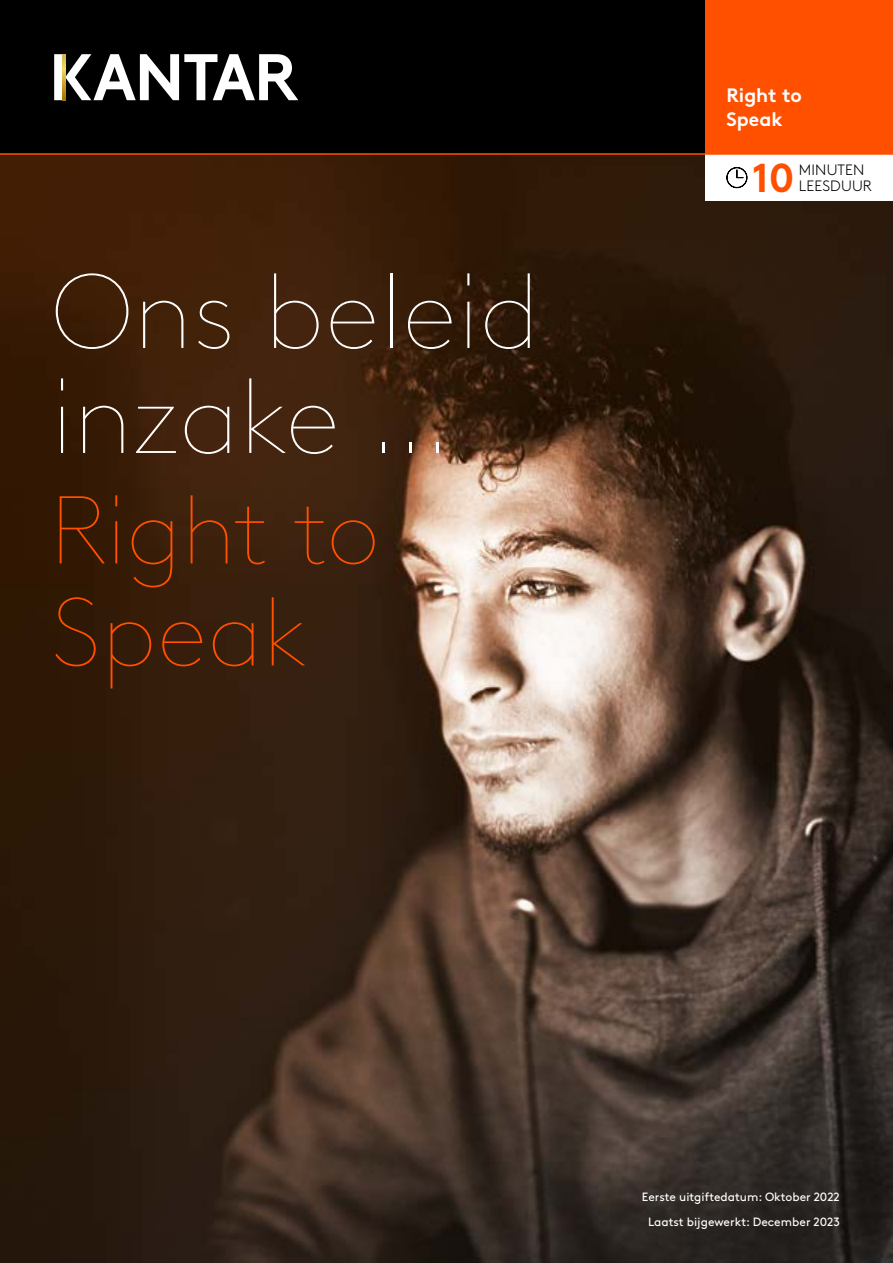
<style>
.page{position:relative;width:893px;height:1263px;background:#fff}
.page>*{position:absolute;margin:0;border:0;box-sizing:border-box;transform-origin:0 0}
.t1{font:100 105px/105px "Kantar Brown";color:#fff}
.t2{font:100 96px/102px "Kantar Brown";color:#ff5000}
.t3{font:700 40.35px "Kantar Brown";color:#ff5000}
.t4{font:700 19.5px/24.3px "Kantar Brown";color:#fff}
.t5{font:300 15px "Kantar Brown";letter-spacing:.01em;color:#000}
.t6{font:12px/25px "Kantar Brown";color:#fff;text-align:center}
</style>
<div class="page">
<img style="left:0;top:155px;width:893px;height:1108px">
<div style="left:0;top:0;width:893px;height:154px;background:#000"></div>
<div style="left:705px;top:0;width:188px;height:154px;background:#ff5000"></div>
<div style="left:705px;top:154px;width:188px;height:47px;background:#fff"></div>
<svg style="left:726px;top:167px;width:22px;height:21px"></svg>
<hr style="left:0;top:153px;width:893px;height:2px;background:#ff5000">
<svg style="left:54px;top:54px;width:244px;height:46px"></svg>
<svg style="left:62px;top:54px;width:3px;height:46px"></svg>
<h1 class="t1" style="left:51px;top:252px;width:490px">Ons beleid inzake ...</h1>
<h2 class="t2" style="left:51px;top:473px;width:330px">Right to<br>Speak</h2>
<h3 class="t4" style="left:726px;top:81px;width:77px">Right to<br>Speak</h3>
<p class="t5" style="left:799px;top:158px;width:67px">MINUTEN</p>
<h3 class="t3" style="left:752px;top:145px;width:44px">10</h3>
<p class="t5" style="left:799px;top:175px;width:74px">LEESDUUR</p>
<p class="t6" style="left:642px;top:1184px;width:199px">Eerste uitgiftedatum: Oktober 2022<br>Laatst bijgewerkt: December 2023</p>
</div>
